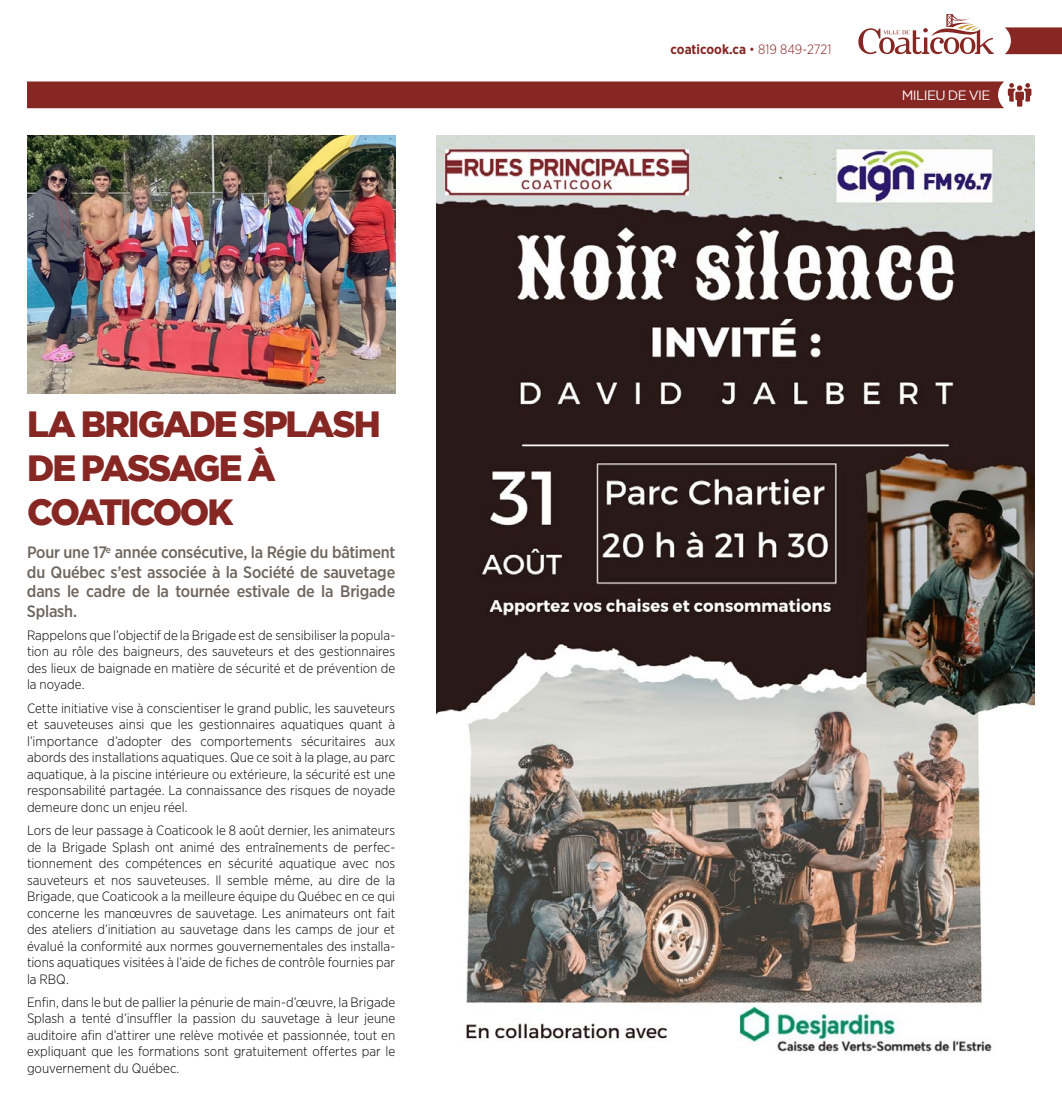
<style>
.page{position:relative;width:1062px;height:1104px;background:#fff}
.page>*{position:absolute;margin:0;border:0;box-sizing:border-box;transform-origin:0 0}
.t1{font:900 36.3px/43.8px "Gotham";letter-spacing:-.06em;color:#862724}
.t2{font:500 16.5px/19.5px "Gotham Narrow";letter-spacing:-.015em;color:#6f665e;text-align:justify}
.t3{font:300 13.5px/16.5px "Gotham Narrow";color:#000;text-align:justify}
.t4{font:700 13.5px "Gotham Narrow";color:#862724}
.t5{font:13.5px "Gotham";letter-spacing:-.045em;color:#fff}
.s1{font-weight:300}
</style>
<div class="page">
<svg style="left:858px;top:14px;width:136px;height:40px"></svg>
<svg style="left:1005px;top:27px;width:57px;height:27px;background:#903936"></svg>
<div style="left:27px;top:81px;width:1004px;height:27px;background:#862724"></div>
<img style="left:437px;top:135px;width:598px;height:917px">
<img style="left:27px;top:135px;width:368px;height:258px">
<h1 class="t1" style="left:27px;top:401px;width:355px">LA BRIGADE SPLASH<br>DE PASSAGE À<br>COATICOOK</h1>
<p class="t2" style="left:27px;top:542px;width:370px">Pour une 17<sup>e</sup> année consécutive, la Régie du bâtiment du Québec s’est associée à la Société de sauvetage dans le cadre de la tournée estivale de la Brigade Splash.</p>
<p class="t3" style="left:27px;top:626px;width:370px">Rappelons que l’objectif de la Brigade est de sensibiliser la popula&shy;tion au rôle des baigneurs, des sauveteurs et des gestionnaires des lieux de baignade en matière de sécurité et de prévention de la noyade.</p>
<p class="t3" style="left:27px;top:699px;width:370px">Cette initiative vise à conscientiser le grand public, les sauveteurs et sauveteuses ainsi que les gestionnaires aquatiques quant à l’importance d’adopter des comportements sécuritaires aux abords des installations aquatiques. Que ce soit à la plage, au parc aquatique, à la piscine intérieure ou extérieure, la sécurité est une responsabilité partagée. La connaissance des risques de noyade demeure donc un enjeu réel.</p>
<p class="t3" style="left:27px;top:821px;width:370px">Lors de leur passage à Coaticook le 8 août dernier, les animateurs de la Brigade Splash ont animé des entraînements de perfec&shy;tionnement des compétences en sécurité aquatique avec nos sauveteurs et nos sauveteuses. Il semble même, au dire de la Brigade, que Coaticook a la meilleure équipe du Québec en ce qui concerne les manœuvres de sauvetage. Les animateurs ont fait des ateliers d’initiation au sauvetage dans les camps de jour et évalué la conformité aux normes gouvernementales des installa&shy;tions aquatiques visitées à l’aide de fiches de contrôle fournies par la RBQ.</p>
<p class="t3" style="left:27px;top:993px;width:370px">Enfin, dans le but de pallier la pénurie de main-d’œuvre, la Brigade Splash a tenté d’insuffler la passion du sauvetage à leur jeune auditoire afin d’attirer une relève motivée et passionnée, tout en expliquant que les formations sont gratuitement offertes par le gouvernement du Québec.</p>
<p class="t4" style="left:671px;top:41px;width:162px">coaticook.ca <span class="s1">• 819 849-2721</span></p>
<p class="t5" style="left:902px;top:87px;width:90px">MILIEU DE VIE</p>
</div>
